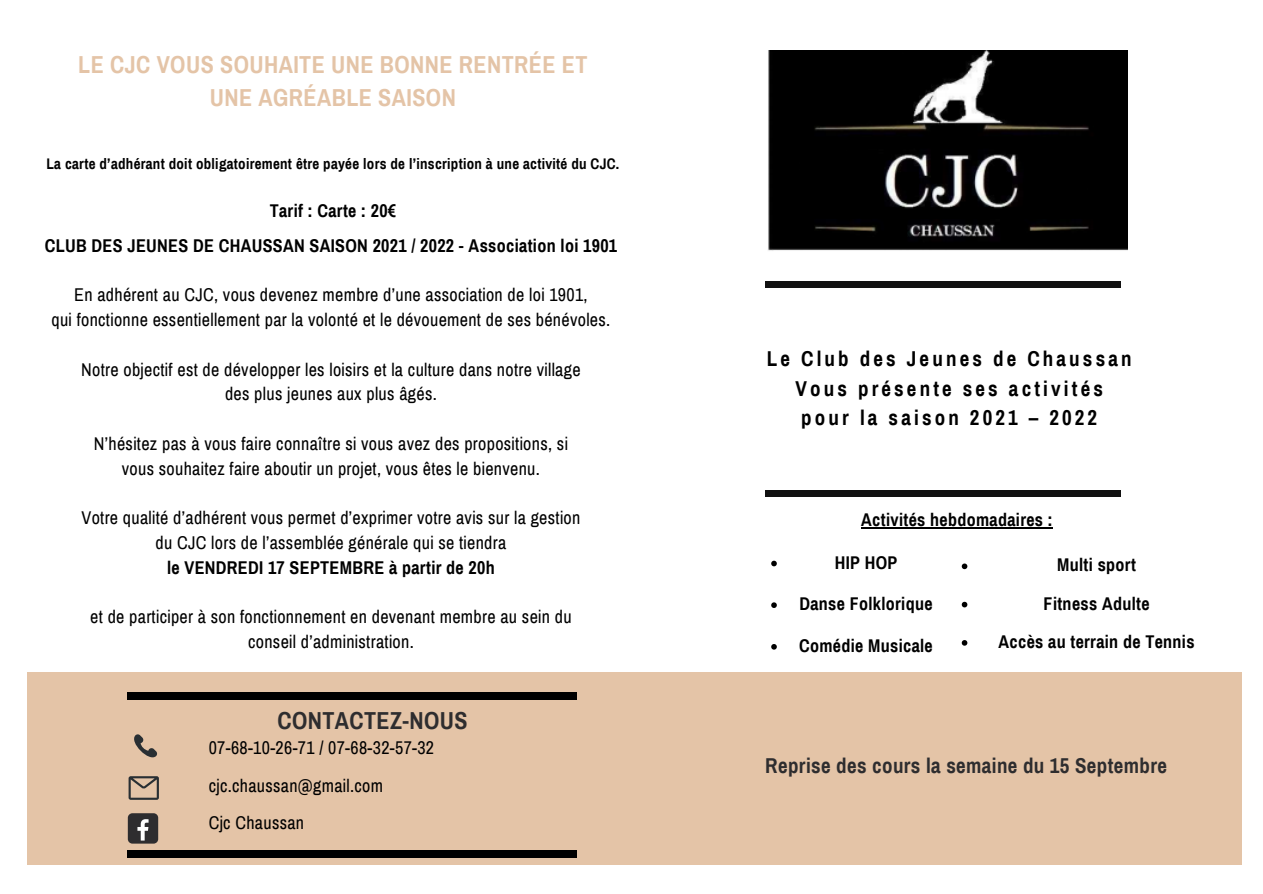
<style>
.page{position:relative;width:1263px;height:894px;background:#fff}
.page>*{position:absolute;margin:0;border:0;box-sizing:border-box;transform-origin:0 0}
.t1{font:700 24px "Archivo Narrow";letter-spacing:.02em;color:#e4c4a7}
.t2{font:700 24px "Archivo Narrow";letter-spacing:.02em;color:#2e2d2f}
.t3{font:700 21px "Archivo Narrow";letter-spacing:.15em;color:#000}
.t4{font:700 21px "Archivo Narrow";letter-spacing:.02em;color:#2e2d2f}
.t5{font:18px "Archivo Narrow";letter-spacing:.02em;color:#000}
.t6{font:700 18px "Archivo Narrow";letter-spacing:.02em;color:#000}
.t7{font:700 15px "Archivo Narrow";letter-spacing:.02em;color:#000}
</style>
<div class="page">
<div style="left:765px;top:282px;width:355px;height:6px;background:#111"></div>
<div style="left:765px;top:490px;width:355px;height:6px;background:#111"></div>
<img style="left:768px;top:51px;width:359px;height:200px">
<div style="left:596px;top:672px;width:646px;height:192px;background:#e4c4a7"></div>
<div style="left:27px;top:672px;width:608px;height:192px;background:#e4c4a7"></div>
<div style="left:128px;top:813px;width:30px;height:30px;background:#2e2d2f;border-radius:5px"></div>
<svg style="left:137px;top:819px;width:12px;height:21px"></svg>
<svg style="left:134px;top:734px;width:23px;height:24px"></svg>
<div style="left:127px;top:692px;width:450px;height:7px;background:#000"></div>
<svg style="left:129px;top:776px;width:30px;height:23px"></svg>
<svg style="left:771px;top:560px;width:6px;height:6px"></svg>
<svg style="left:771px;top:602px;width:6px;height:5px"></svg>
<svg style="left:771px;top:644px;width:6px;height:5px"></svg>
<hr style="left:861px;top:527px;width:192px;height:1px;background:#000">
<svg style="left:962px;top:563px;width:5px;height:6px"></svg>
<svg style="left:962px;top:601px;width:5px;height:6px"></svg>
<svg style="left:962px;top:640px;width:5px;height:5px"></svg>
<div style="left:127px;top:849px;width:450px;height:8px;background:#000"></div>
<p class="t1" style="left:78px;top:52px;width:511px">LE CJC VOUS SOUHAITE UNE BONNE RENTRÉE ET</p>
<p class="t1" style="left:210px;top:85px;width:248px">UNE AGRÉABLE SAISON</p>
<p class="t7" style="left:47px;top:156px;width:574px">La carte d’adhérant doit obligatoirement être payée lors de l’inscription à une activité du CJC.</p>
<p class="t6" style="left:270px;top:201px;width:128px">Tarif : Carte : 20€</p>
<p class="t6" style="left:45px;top:236px;width:574px">CLUB DES JEUNES DE CHAUSSAN SAISON 2021 / 2022 - Association loi 1901</p>
<p class="t5" style="left:74px;top:285px;width:515px">En adhérent au CJC, vous devenez membre d’une association de loi 1901,</p>
<p class="t5" style="left:52px;top:310px;width:560px">qui fonctionne essentiellement par la volonté et le dévouement de ses bénévoles.</p>
<p class="t5" style="left:81px;top:360px;width:501px">Notre objectif est de développer les loisirs et la culture dans notre village</p>
<p class="t5" style="left:225px;top:384px;width:213px">des plus jeunes aux plus âgés.</p>
<p class="t5" style="left:94px;top:434px;width:476px">N’hésitez pas à vous faire connaître si vous avez des propositions, si</p>
<p class="t5" style="left:122px;top:459px;width:420px">vous souhaitez faire aboutir un projet, vous êtes le bienvenu.</p>
<p class="t5" style="left:82px;top:508px;width:500px">Votre qualité d’adhérent vous permet d’exprimer votre avis sur la gestion</p>
<p class="t5" style="left:156px;top:533px;width:352px">du CJC lors de l’assemblée générale qui se tiendra</p>
<p class="t6" style="left:167px;top:557px;width:329px">le VENDREDI 17 SEPTEMBRE à partir de 20h</p>
<p class="t5" style="left:90px;top:607px;width:483px">et de participer à son fonctionnement en devenant membre au sein du</p>
<p class="t5" style="left:248px;top:632px;width:167px">conseil d’administration.</p>
<p class="t2" style="left:277px;top:707px;width:192px">CONTACTEZ-NOUS</p>
<p class="t5" style="left:209px;top:738px;width:227px">07-68-10-26-71 / 07-68-32-57-32</p>
<p class="t5" style="left:209px;top:776px;width:176px">cjc.chaussan@gmail.com</p>
<p class="t5" style="left:209px;top:813px;width:97px">Cjc Chaussan</p>
<p class="t3" style="left:767px;top:348px;width:366px">Le Club des Jeunes de Chaussan</p>
<p class="t3" style="left:795px;top:377px;width:309px">Vous présente ses activités</p>
<p class="t3" style="left:801px;top:406px;width:297px">pour la saison 2021 – 2022</p>
<p class="t6" style="left:861px;top:510px;width:193px">Activités hebdomadaires :</p>
<p class="t6" style="left:835px;top:552px;width:64px">HIP HOP</p>
<p class="t6" style="left:799px;top:594px;width:135px">Danse Folklorique</p>
<p class="t6" style="left:799px;top:636px;width:135px">Comédie Musicale</p>
<p class="t6" style="left:1057px;top:555px;width:80px">Multi sport</p>
<p class="t6" style="left:1044px;top:593px;width:107px">Fitness Adulte</p>
<p class="t6" style="left:999px;top:632px;width:197px">Accès au terrain de Tennis</p>
<p class="t4" style="left:765px;top:754px;width:403px">Reprise des cours la semaine du 15 Septembre</p>
</div>
